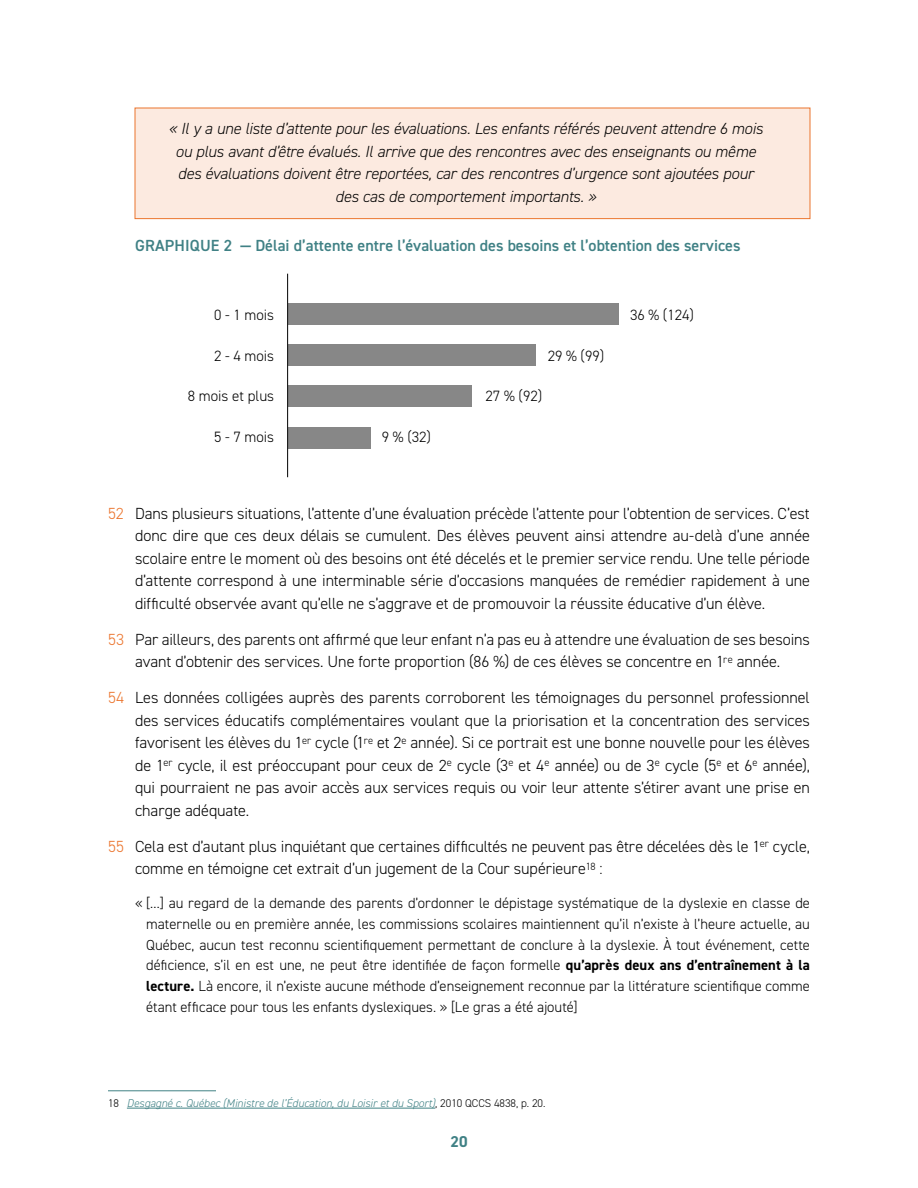
<style>
.page{position:relative;width:918px;height:1188px;background:#fff}
.page>*{position:absolute;margin:0;border:0;box-sizing:border-box;transform-origin:0 0}
.TXT___Courant___List{font:300 16.2px/22.5px "DIN2014";letter-spacing:-.005em;color:#000;text-align:justify}
.TXT___Encradre_orang{font:italic 300 16.2px/22.5px "DIN2014";letter-spacing:-.01em;color:#000;text-align:center}
.H5___SSSS-titre___ta{font:600 16.2px "DIN2014";color:#408185}
.t1{font:700 15.75px "DIN2014";color:#408185}
.t2{font:300 15px "DIN2014";color:#000}
.TXT___Citation_grise{font:300 14.7px/20.7px "DIN2014";color:#000;text-align:justify}
.TXT___Note_de_bas_de{font:italic 300 11.25px "DIN2014";color:#408185}
.s1{color:#eb752e}
.s2{font-weight:700}
.s3{font-style:normal;color:#000}
</style>
<div class="page">
<div style="left:135px;top:108px;width:675px;height:111px;background:#fceae0;border:1px solid #eb752e"></div>
<div style="left:288px;top:304px;width:330px;height:21px;background:#878787"></div>
<div style="left:288px;top:385px;width:183px;height:22px;background:#878787"></div>
<div style="left:288px;top:427px;width:82px;height:22px;background:#878787"></div>
<div style="left:288px;top:344px;width:248px;height:22px;background:#878787"></div>
<hr style="left:287px;top:274px;width:1px;height:203px;background:#000">
<hr style="left:108px;top:1090px;width:108px;height:1px;background:#408185">
<hr style="left:127px;top:1108px;width:308px;height:1px;background:#408185">
<p class="TXT___Encradre_orang" style="left:169px;top:117px;width:596px">« Il y a une liste d’attente pour les évaluations. Les enfants référés peuvent attendre 6 mois ou plus avant d’être évalués. Il arrive que des rencontres avec des enseignants ou même des évaluations doivent être reportées, car des rencontres d’urgence sont ajoutées pour des cas de comportement importants. »</p>
<h5 class="H5___SSSS-titre___ta" style="left:135px;top:235px;width:607px">GRAPHIQUE 2 — Délai d’attente entre l’évaluation des besoins et l’obtention des services</h5>
<p class="t2" style="left:214px;top:305px;width:62px">0 - 1 mois</p>
<p class="t2" style="left:630px;top:305px;width:65px">36 % (124)</p>
<p class="t2" style="left:214px;top:346px;width:62px">2 - 4 mois</p>
<p class="t2" style="left:548px;top:346px;width:58px">29 % (99)</p>
<p class="t2" style="left:188px;top:387px;width:88px">8 mois et plus</p>
<p class="t2" style="left:486px;top:387px;width:58px">27 % (92)</p>
<p class="t2" style="left:214px;top:428px;width:62px">5 - 7 mois</p>
<p class="t2" style="left:382px;top:428px;width:51px">9 % (32)</p>
<p class="TXT___Courant___List" style="left:135px;top:502px;width:677px;text-indent:-27px"><span class="s1">52</span> Dans plusieurs situations, l’attente d’une évaluation précède l’attente pour l’obtention de services. C’est donc dire que ces deux délais se cumulent. Des élèves peuvent ainsi attendre au-delà d’une année scolaire entre le moment où des besoins ont été décelés et le premier service rendu. Une telle période d’attente correspond à une interminable série d’occasions manquées de remédier rapidement à une difficulté observée avant qu’elle ne s’aggrave et de promouvoir la réussite éducative d’un élève.</p>
<p class="TXT___Courant___List" style="left:108px;top:628px;width:703px;text-align:center"><span class="s1">53</span> Par ailleurs, des parents ont affirmé que leur enfant n’a pas eu à attendre une évaluation de ses besoins avant d’obtenir des services. Une forte proportion (86 %) de ces élèves se concentre en 1<sup>re</sup> année.</p>
<p class="TXT___Courant___List" style="left:135px;top:687px;width:677px;text-indent:-27px"><span class="s1">54</span> Les données colligées auprès des parents corroborent les témoignages du personnel professionnel des services éducatifs complémentaires voulant que la priorisation et la concentration des services favorisent les élèves du 1<sup>er</sup> cycle (1<sup>re</sup> et 2<sup>e</sup> année). Si ce portrait est une bonne nouvelle pour les élèves de 1<sup>er</sup> cycle, il est préoccupant pour ceux de 2<sup>e</sup> cycle (3<sup>e</sup> et 4<sup>e</sup> année) ou de 3<sup>e</sup> cycle (5<sup>e</sup> et 6<sup>e</sup> année), qui pourraient ne pas avoir accès aux services requis ou voir leur attente s’étirer avant une prise en charge adéquate.</p>
<p class="TXT___Courant___List" style="left:135px;top:835px;width:677px;text-indent:-27px"><span class="s1">55</span> Cela est d’autant plus inquiétant que certaines difficultés ne peuvent pas être décelées dès le 1<sup>er</sup> cycle, comme en témoigne cet extrait d’un jugement de la Cour supérieure<sup>18</sup> :</p>
<p class="TXT___Citation_grise" style="left:146px;top:893px;width:665px;text-indent:-11px">« […] au regard de la demande des parents d’ordonner le dépistage systématique de la dyslexie en classe de maternelle ou en première année, les commissions scolaires maintiennent qu’il n’existe à l’heure actuelle, au Québec, aucun test reconnu scientifiquement permettant de conclure à la dyslexie. À tout événement, cette déficience, s’il en est une, ne peut être identifiée de façon formelle <span class="s2">qu’après deux ans d’entraînement à la lecture.</span> Là encore, il n’existe aucune méthode d’enseignement reconnue par la littérature scientifique comme étant efficace pour tous les enfants dyslexiques. » [Le gras a été ajouté]</p>
<p class="TXT___Note_de_bas_de" style="left:108px;top:1096px;width:439px"><span class="s3">18</span> Desgagné c. Québec (Ministre de l’Éducation, du Loisir et du Sport)<span class="s3">, 2010 QCCS 4838, p. 20.</span></p>
<p class="t1" style="left:450px;top:1131px;width:19px">20</p>
</div>
